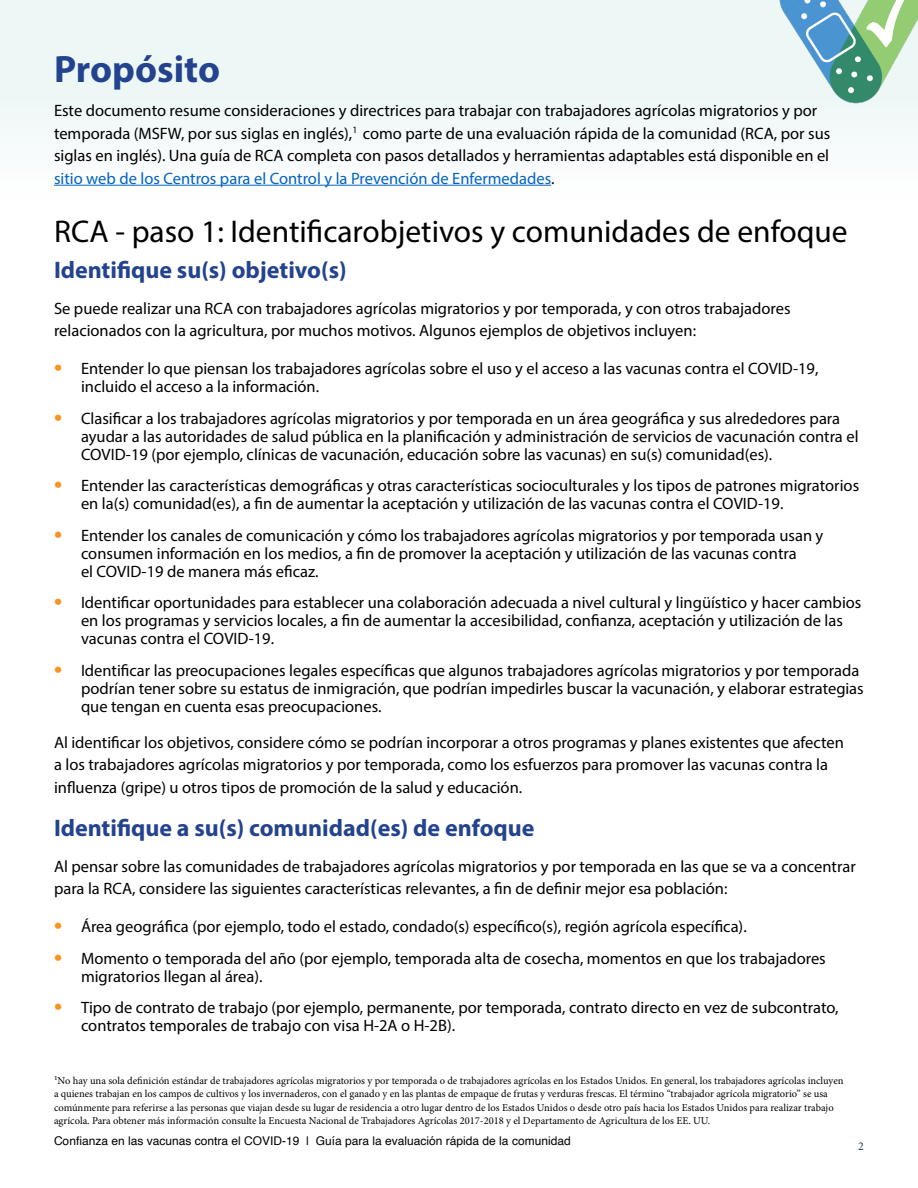
<style>
.page{position:relative;width:918px;height:1188px;background:#fff}
.page>*{position:absolute;margin:0;border:0;box-sizing:border-box;transform-origin:0 0}
.t1{font:700 38.25px "Myriad Pro";color:#23438e}
.t2{font:31.5px "Myriad Pro";color:#000}
.t3{font:700 24px "Myriad Pro";color:#23438e}
.p_list{font:16.5px/18px "Myriad Pro";color:#000}
.t4{font:12px "Helvetica";color:#000}
.t5{font:12px "Minion Pro";color:#22404e}
.t6{font:10.5px/13.5px "Minion Pro";color:#000}
.s1{color:#0563c1}
.s2{font-weight:700;font-size:24px;color:#f89521}
</style>
<div class="page">
<svg style="left:0;top:0;width:918px;height:186px;fill:#eef7f7"></svg>
<img style="left:775px;top:0;width:143px;height:107px">
<hr style="left:54px;top:185px;width:497px;height:1px;background:#0563c1">
<p class="t1" style="left:54px;top:44px;width:168px">Propósito</p>
<p class="p_list" style="left:54px;top:99px;width:778px;line-height:22.5px">Este documento resume consideraciones y directrices para trabajar con trabajadores agrícolas migratorios y por temporada (MSFW, por sus siglas en inglés),<sup>1</sup> como parte de una evaluación rápida de la comunidad (RCA, por sus siglas en inglés). Una guía de RCA completa con pasos detallados y herramientas adaptables está disponible en el <span class="s1">sitio web de los Centros para el Control y la Prevención de Enfermedades</span>.</p>
<h2 class="t2" style="left:54px;top:212px;width:795px">RCA - paso 1: Identificarobjetivos y comunidades de enfoque</h2>
<h3 class="t3" style="left:54px;top:254px;width:294px">Identifique su(s) objetivo(s)</h3>
<p class="p_list" style="left:54px;top:297px;width:738px;line-height:22.5px">Se puede realizar una RCA con trabajadores agrícolas migratorios y por temporada, y con otros trabajadores relacionados con la agricultura, por muchos motivos. Algunos ejemplos de objetivos incluyen:</p>
<p class="p_list" style="left:81px;top:360px;width:739px;text-indent:-27px"><span class="s2">•</span> Entender lo que piensan los trabajadores agrícolas sobre el uso y el acceso a las vacunas contra el COVID-19, incluido el acceso a la información.</p>
<p class="p_list" style="left:81px;top:409px;width:779px;text-indent:-27px"><span class="s2">•</span> Clasificar a los trabajadores agrícolas migratorios y por temporada en un área geográfica y sus alrededores para ayudar a las autoridades de salud pública en la planificación y administración de servicios de vacunación contra el<br>COVID-19 (por ejemplo, clínicas de vacunación, educación sobre las vacunas) en su(s) comunidad(es).</p>
<p class="p_list" style="left:81px;top:477px;width:780px;text-indent:-27px"><span class="s2">•</span> Entender las características demográficas y otras características socioculturales y los tipos de patrones migratorios en la(s) comunidad(es), a fin de aumentar la aceptación y utilización de las vacunas contra el COVID-19.</p>
<p class="p_list" style="left:81px;top:526px;width:744px;text-indent:-27px"><span class="s2">•</span> Entender los canales de comunicación y cómo los trabajadores agrícolas migratorios y por temporada usan y consumen información en los medios, a fin de promover la aceptación y utilización de las vacunas contra<br>el COVID-19 de manera más eficaz.</p>
<p class="p_list" style="left:81px;top:594px;width:782px;text-indent:-27px"><span class="s2">•</span> Identificar oportunidades para establecer una colaboración adecuada a nivel cultural y lingüístico y hacer cambios en los programas y servicios locales, a fin de aumentar la accesibilidad, confianza, aceptación y utilización de las vacunas contra el COVID-19.</p>
<p class="p_list" style="left:81px;top:661px;width:784px;text-indent:-27px"><span class="s2">•</span> Identificar las preocupaciones legales específicas que algunos trabajadores agrícolas migratorios y por temporada podrían tener sobre su estatus de inmigración, que podrían impedirles buscar la vacunación, y elaborar estrategias que tengan en cuenta esas preocupaciones.</p>
<p class="p_list" style="left:54px;top:731px;width:791px;line-height:22.5px">Al identificar los objetivos, considere cómo se podrían incorporar a otros programas y planes existentes que afecten a los trabajadores agrícolas migratorios y por temporada, como los esfuerzos para promover las vacunas contra la influenza (gripe) u otros tipos de promoción de la salud y educación.</p>
<h3 class="t3" style="left:54px;top:812px;width:482px">Identifique a su(s) comunidad(es) de enfoque</h3>
<p class="p_list" style="left:54px;top:855px;width:803px;line-height:22.5px">Al pensar sobre las comunidades de trabajadores agrícolas migratorios y por temporada en las que se va a concentrar para la RCA, considere las siguientes características relevantes, a fin de definir mejor esa población:</p>
<p class="p_list" style="left:54px;top:918px;width:694px"><span class="s2">•</span> Área geográfica (por ejemplo, todo el estado, condado(s) específico(s), región agrícola específica).</p>
<p class="p_list" style="left:81px;top:949px;width:746px;text-indent:-27px"><span class="s2">•</span> Momento o temporada del año (por ejemplo, temporada alta de cosecha, momentos en que los trabajadores migratorios llegan al área).</p>
<p class="p_list" style="left:81px;top:999px;width:759px;text-indent:-27px"><span class="s2">•</span> Tipo de contrato de trabajo (por ejemplo, permanente, por temporada, contrato directo en vez de subcontrato, contratos temporales de trabajo con visa H-2A o H-2B).</p>
<p class="t6" style="left:54px;top:1074px;width:791px">1No hay una sola definición estándar de trabajadores agrícolas migratorios y por temporada o de trabajadores agrícolas en los Estados Unidos. En general, los trabajadores agrícolas incluyen a quienes trabajan en los campos de cultivos y los invernaderos, con el ganado y en las plantas de empaque de frutas y verduras frescas. El término “trabajador agrícola migratorio” se usa comúnmente para referirse a las personas que viajan desde su lugar de residencia a otro lugar dentro de los Estados Unidos o desde otro país hacia los Estados Unidos para realizar trabajo agrícola. Para obtener más información consulte la Encuesta Nacional de Trabajadores Agrícolas 2017-2018 y el Departamento de Agricultura de los EE. UU.</p>
<p class="t4" style="left:54px;top:1131px;width:518px">Confianza en las vacunas contra el COVID-19 | Guía para la evaluación rápida de la comunidad</p>
<p class="t5" style="left:858px;top:1138px;width:7px">2</p>
</div>
